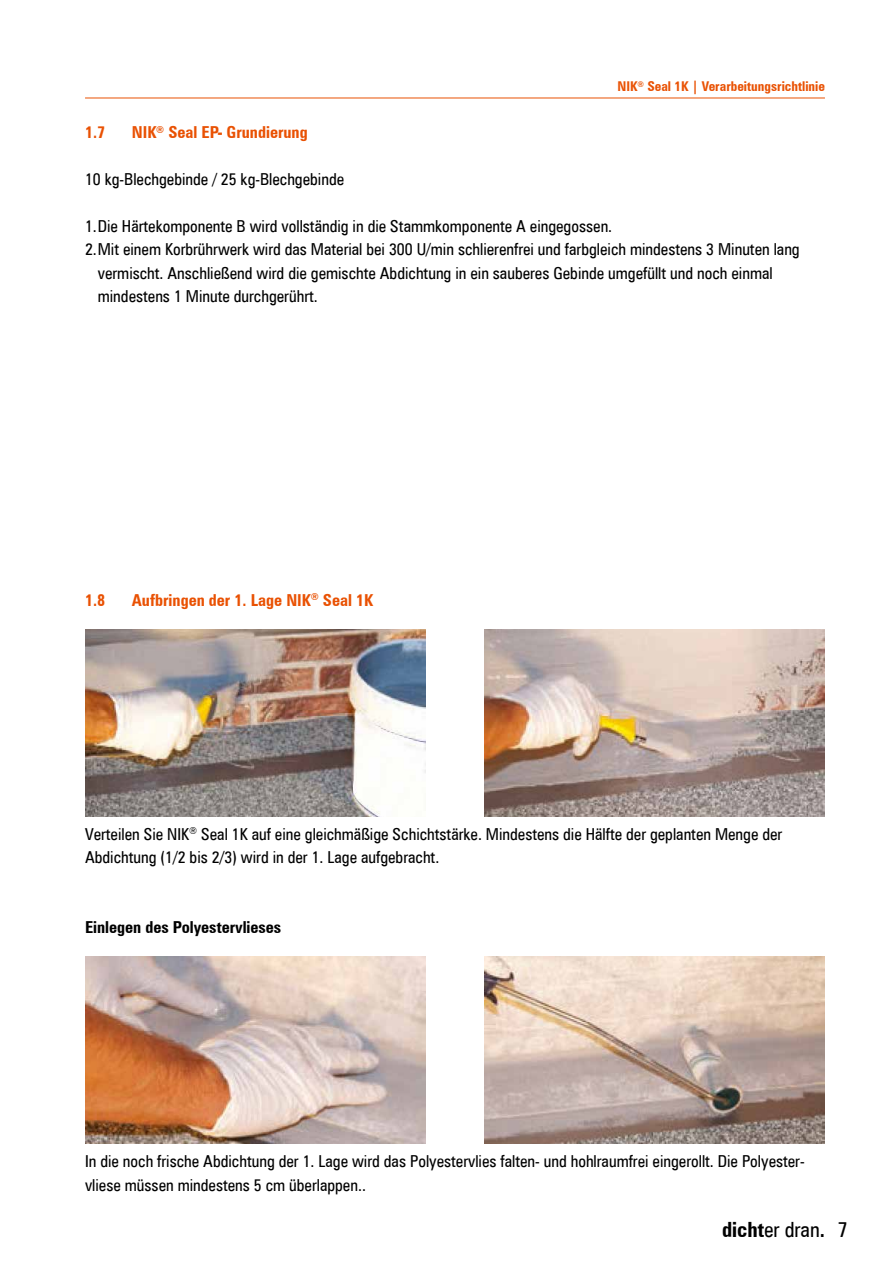
<style>
.page{position:relative;width:893px;height:1263px;background:#fff}
.page>*{position:absolute;margin:0;border:0;box-sizing:border-box;transform-origin:0 0}
.t1{font:condensed 21px "Zurich BT";color:#000}
.t2{font:condensed 16.5px/23.4px "Zurich BT";color:#000}
.t3{font:700 condensed 16.5px "Zurich BT";color:#e95103}
.t4{font:700 condensed 16.5px "Zurich BT";color:#000}
.t5{font:700 condensed 13.5px "Zurich BT";color:#e95103}
.s1{font-weight:700}
</style>
<div class="page">
<hr style="left:85px;top:98px;width:740px;height:1px;background:#e95103">
<img style="left:85px;top:629px;width:340px;height:187px">
<img style="left:485px;top:629px;width:340px;height:187px">
<img style="left:85px;top:957px;width:340px;height:187px">
<img style="left:485px;top:957px;width:340px;height:187px">
<p class="t5" style="left:617px;top:78px;width:209px">NIK<sup>®</sup> Seal 1K | Verarbeitungsrichtlinie</p>
<p class="t3" style="left:85px;top:122px;width:22px">1.7</p>
<p class="t3" style="left:132px;top:122px;width:177px">NIK<sup>®</sup> Seal EP- Grundierung</p>
<p class="t2" style="left:85px;top:167px;width:261px">10 kg-Blechgebinde / 25 kg-Blechgebinde</p>
<p class="t2" style="left:85px;top:214px;width:529px">1. Die Härtekomponente B wird vollständig in die Stammkomponente A eingegossen.</p>
<p class="t2" style="left:98px;top:237px;width:703px;text-indent:-13px">2. Mit einem Korbrührwerk wird das Material bei 300 U/min schlierenfrei und farbgleich mindestens 3 Minuten lang vermischt. Anschließend wird die gemischte Abdichtung in ein sauberes Gebinde umgefüllt und noch einmal mindestens 1 Minute durchgerührt.</p>
<p class="t3" style="left:85px;top:590px;width:22px">1.8</p>
<p class="t3" style="left:132px;top:590px;width:243px">Aufbringen der 1. Lage NIK<sup>®</sup> Seal 1K</p>
<p class="t2" style="left:85px;top:822px;width:699px">Verteilen Sie NIK<sup>®</sup> Seal 1K auf eine gleichmäßige Schichtstärke. Mindestens die Hälfte der geplanten Menge der<br>Abdichtung (1/2 bis 2/3) wird in der 1. Lage aufgebracht.</p>
<p class="t4" style="left:85px;top:917px;width:198px">Einlegen des Polyestervlieses</p>
<p class="t2" style="left:85px;top:1149px;width:720px">In die noch frische Abdichtung der 1. Lage wird das Polyestervlies falten- und hohlraumfrei eingerollt. Die Polyester&shy;vliese müssen mindestens 5 cm überlappen..</p>
<p class="t1" style="left:722px;top:1217px;width:127px"><span class="s1">dicht</span>er dran<span class="s1">.</span> 7</p>
</div>
